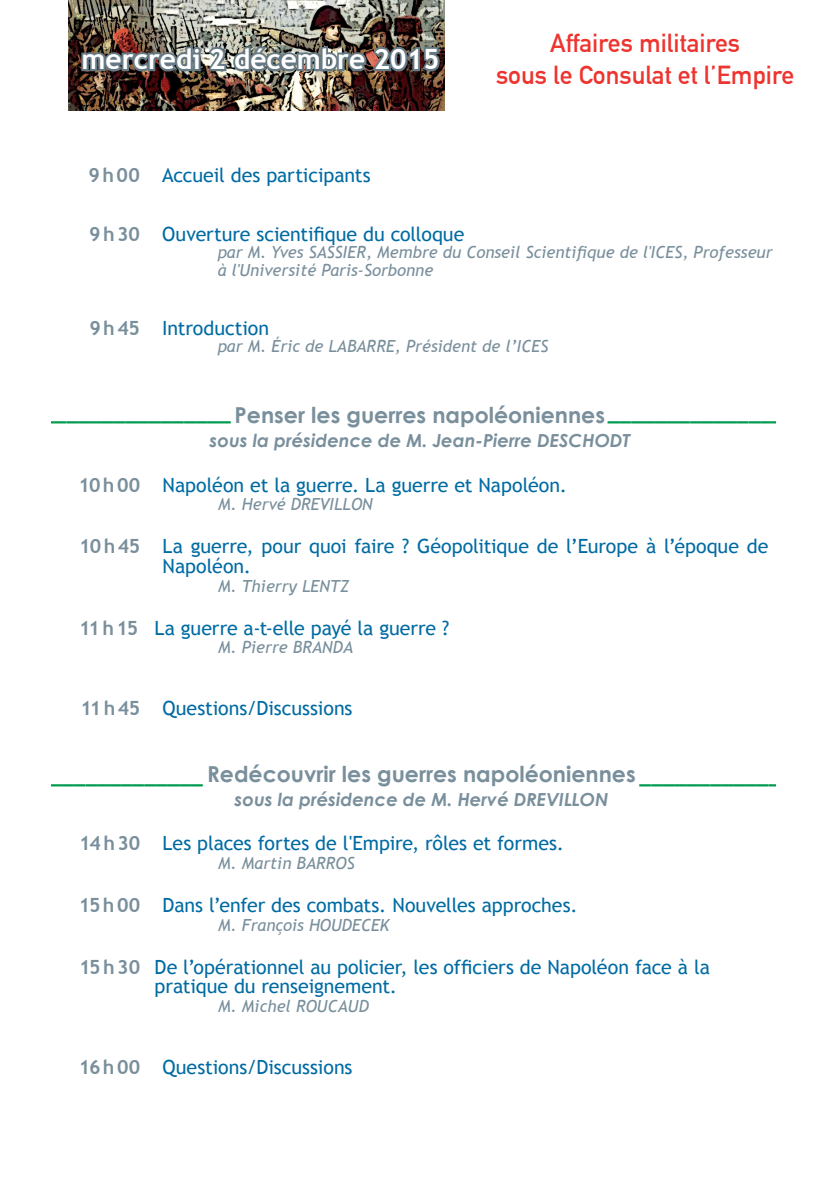
<style>
.page{position:relative;width:840px;height:1191px;background:#fff}
.page>*{position:absolute;margin:0;border:0;box-sizing:border-box;transform-origin:0 0}
.t1{font:700 28px "Trebuchet MS";color:#fff}
.t2{font:700 25.6px "DIN Alternate";color:#ee342f}
.t3{font:700 22px "Century Gothic";color:#798f9c}
.t4{font:700 20px "Trebuchet MS";color:#009b4e}
._2horaires_et_interv{font:19.6px/19.6px "Trebuchet MS";letter-spacing:-.005em;color:#006ba3}
.t5{font:italic 700 18px "Century Gothic";color:#798f9c}
._3signature{font:italic 16.6px/17.6px "Trebuchet MS";color:#798f9c}
.s1{font-weight:700;color:#798f9c}
.s2{font-family:"Trebuchet MS";font-size:20px;color:#009b4e}
</style>
<div class="page">
<img style="left:68px;top:0;width:376px;height:111px">
<img style="left:79px;top:43px;width:362px;height:31px">
<p class="t1" style="left:81px;top:42px;width:359px">mercredi 2 décembre 2015</p>
<p class="_2horaires_et_interv" style="left:88px;top:165px;width:283px"><span class="s1">9h00</span> Accueil des participants</p>
<p class="t2" style="left:550px;top:24px;width:191px">Affaires militaires</p>
<p class="t2" style="left:495px;top:55px;width:299px">sous le Consulat et l’Empire</p>
<p class="_2horaires_et_interv" style="left:89px;top:224px;width:376px"><span class="s1">9h30</span> Ouverture scientifique du colloque</p>
<p class="_3signature" style="left:217px;top:244px;width:556px">par M. Yves SASSIER, Membre du Conseil Scientifique de l'ICES, Professeur à l'Université Paris-Sorbonne</p>
<p class="_2horaires_et_interv" style="left:89px;top:318px;width:181px"><span class="s1">9h45</span> Introduction</p>
<p class="_3signature" style="left:217px;top:338px;width:332px">par M. Éric de LABARRE, Président de l’ICES</p>
<p class="t3" style="left:234px;top:401px;width:372px">Penser les guerres napoléoniennes</p>
<p class="t5" style="left:209px;top:429px;width:422px">sous la présidence de M. Jean-Pierre DESCHODT</p>
<p class="t4" style="left:43px;top:401px;width:189px">________________</p>
<p class="t4" style="left:607px;top:401px;width:201px">_________________</p>
<p class="_2horaires_et_interv" style="left:78px;top:475px;width:490px"><span class="s1">10h00</span> Napoléon et la guerre. La guerre et Napoléon.</p>
<p class="_3signature" style="left:218px;top:496px;width:156px">M. Hervé DREVILLON</p>
<p class="_2horaires_et_interv" style="left:162px;top:537px;width:607px;text-indent:-83px"><span class="s1">10h45</span> La guerre, pour quoi faire ? Géopolitique de l’Europe à l’époque de<br>Napoléon.</p>
<p class="_3signature" style="left:218px;top:577px;width:132px">M. Thierry LENTZ</p>
<p class="_2horaires_et_interv" style="left:79px;top:618px;width:371px"><span class="s1">11h15</span> La guerre a-t-elle payé la guerre ?</p>
<p class="_3signature" style="left:218px;top:638px;width:136px">M. Pierre BRANDA</p>
<p class="_2horaires_et_interv" style="left:80px;top:698px;width:273px"><span class="s1">11h45</span> Questions/Discussions</p>
<p class="t3" style="left:39px;top:760px;width:801px"><span class="s2">______________</span> Redécouvrir les guerres napoléoniennes <span class="s2">_________________</span></p>
<p class="t5" style="left:234px;top:787px;width:375px">sous la présidence de M. Hervé DREVILLON</p>
<p class="_2horaires_et_interv" style="left:79px;top:834px;width:486px"><span class="s1">14h30</span> Les places fortes de l'Empire, rôles et formes.</p>
<p class="_3signature" style="left:218px;top:854px;width:138px">M. Martin BARROS</p>
<p class="_2horaires_et_interv" style="left:79px;top:895px;width:500px"><span class="s1">15h00</span> Dans l’enfer des combats. Nouvelles approches.</p>
<p class="_3signature" style="left:218px;top:916px;width:173px">M. François HOUDECEK</p>
<p class="_2horaires_et_interv" style="left:154px;top:957px;width:556px;text-indent:-75px"><span class="s1">15h30</span> De l’opérationnel au policier, les officiers de Napoléon face à la pratique du renseignement.</p>
<p class="_3signature" style="left:218px;top:997px;width:152px">M. Michel ROUCAUD</p>
<p class="_2horaires_et_interv" style="left:79px;top:1057px;width:275px"><span class="s1">16h00</span> Questions/Discussions</p>
</div>
